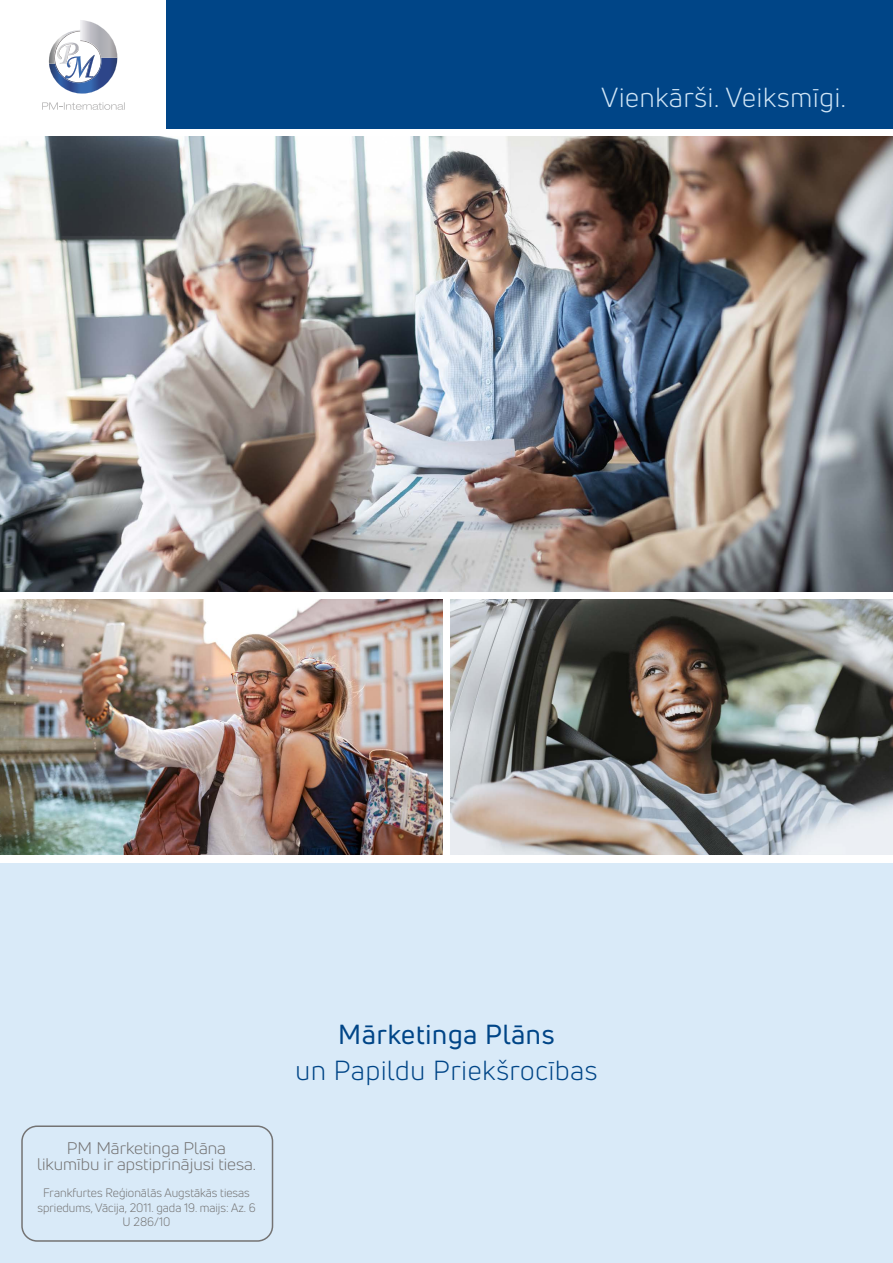
<style>
.page{position:relative;width:893px;height:1263px;background:#fff}
.page>*{position:absolute;margin:0;border:0;box-sizing:border-box;transform-origin:0 0}
.t1{font:27px "Uni Neue";letter-spacing:.03em;color:#004587}
.t2{font:27px "Uni Neue";letter-spacing:.03em;color:#d0e5f6}
.t3{font:27px "Uni Neue";letter-spacing:.03em;color:#004587}
.t4{font:16.5px/16.4px "Uni Neue";color:#747373;text-align:center;scale:1.05 1}
.t5{font:12px/14.4px "Uni Neue";color:#747373;text-align:center}
</style>
<div class="page">
<div style="left:167px;top:0;width:726px;height:129px;background:#004587"></div>
<svg style="left:42px;top:102px;width:83px;height:8px"></svg>
<svg style="left:49px;top:20px;width:68px;height:74px"></svg>
<div style="left:0;top:863px;width:893px;height:400px;background:#d9eaf8"></div>
<img style="left:0;top:137px;width:893px;height:454px">
<img style="left:0;top:600px;width:442px;height:255px">
<img style="left:451px;top:600px;width:442px;height:255px">
<div style="left:21px;top:1125px;width:252px;height:117px;border:2px solid #747373;border-radius:15px"></div>
<h1 class="t2" style="left:602px;top:82px;width:246px">Vienkārši. Veiksmīgi.</h1>
<h2 class="t4" style="left:37px;top:1139px;width:210px">PM Mārketinga Plāna likumību ir apstiprinājusi tiesa.</h2>
<p class="t5" style="left:37px;top:1185px;width:220px">Frankfurtes Reģionālās Augstākās tiesas spriedums, Vācija, 2011. gada 19. maijs: Az. 6<br>U 286/10</p>
<h1 class="t3" style="left:338px;top:1018px;width:218px">Mārketinga Plāns</h1>
<h1 class="t1" style="left:295px;top:1054px;width:303px">un Papildu Priekšrocības</h1>
</div>
